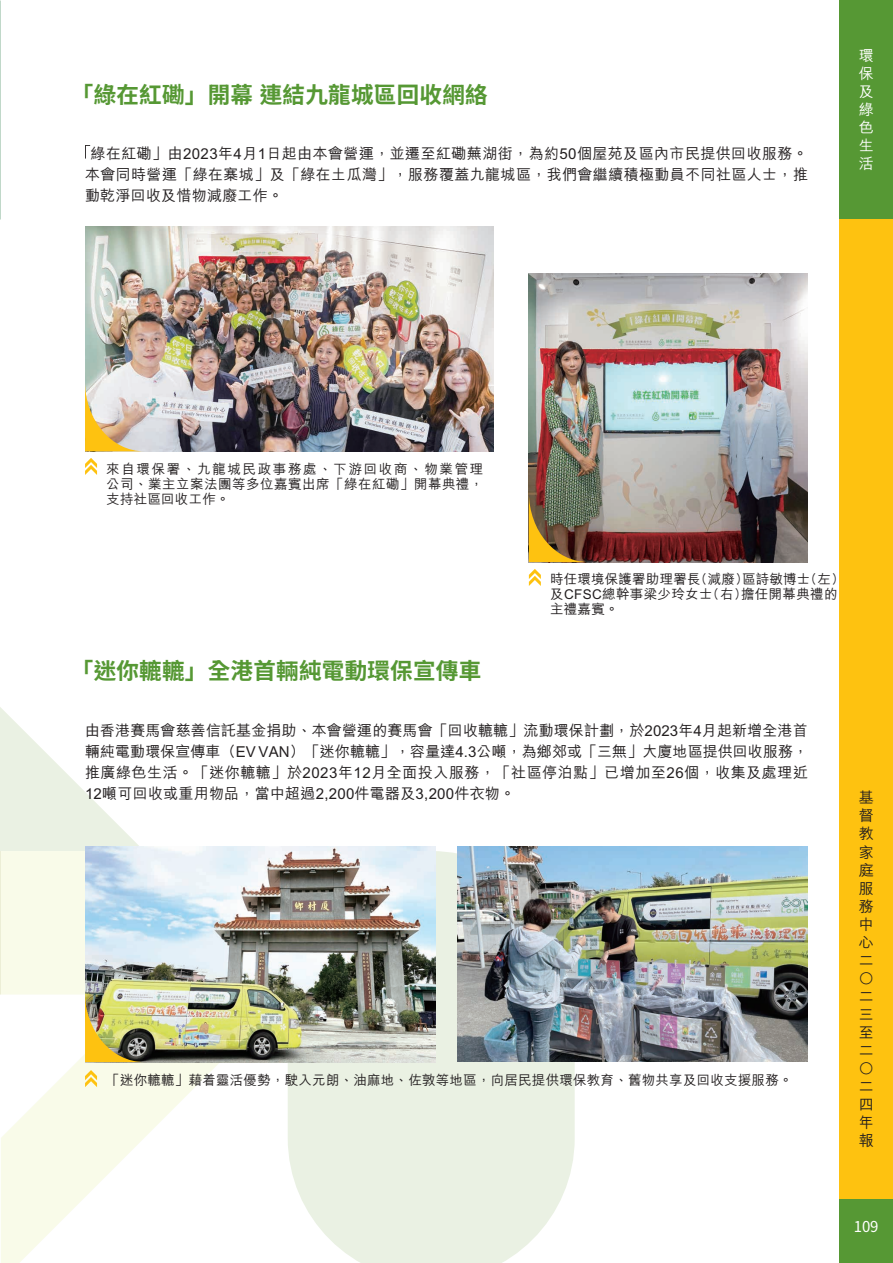
<style>
.page{position:relative;width:893px;height:1263px;background:#fff}
.page>*{position:absolute;margin:0;border:0;box-sizing:border-box;transform-origin:0 0}
.t1{font:700 22.5px "Noto Sans TC";letter-spacing:.015em;color:#569834}
.t2{font:500 15px/18px "M Hei HK";letter-spacing:.025em;color:#231f20;text-align:justify}
.t3{font:500 15px/18px "M Hei HK";color:#fff;text-align:justify}
.t4{font:15px "Noto Sans CJ Ksc";color:#fff}
.t5{font:500 13.5px/15px "M Hei HK";letter-spacing:.015em;color:#231f20;text-align:justify}
</style>
<div class="page">
<div style="left:839px;top:0;width:54px;height:1263px;background:#fec210"></div>
<div style="left:839px;top:0;width:54px;height:219px;background:#569834"></div>
<div style="left:839px;top:1199px;width:54px;height:64px;background:#569834"></div>
<svg style="left:288px;top:851px;width:287px;height:412px;background:#ebf1e5"></svg>
<svg style="left:0;top:707px;width:139px;height:287px;fill:#ecf1e3"></svg>
<svg style="left:1px;top:851px;width:287px;height:412px"></svg>
<hr style="left:1px;top:851px;width:1px;height:143px;background:#d2b429">
<svg style="left:85px;top:145px;width:5px;height:14px"></svg>
<img style="left:85px;top:226px;width:408px;height:225px">
<img style="left:85px;top:846px;width:351px;height:216px">
<img style="left:457px;top:846px;width:351px;height:215px">
<img style="left:529px;top:273px;width:279px;height:289px">
<svg style="left:85px;top:382px;width:59px;height:69px;background:#e3cfa5"></svg>
<svg style="left:529px;top:492px;width:59px;height:70px;background:#836d39"></svg>
<img style="left:85px;top:992px;width:59px;height:70px">
<svg style="left:85px;top:458px;width:12px;height:17px"></svg>
<svg style="left:529px;top:569px;width:12px;height:17px"></svg>
<svg style="left:85px;top:1070px;width:12px;height:17px"></svg>
<h1 class="t1" style="left:71px;top:82px;width:418px">「綠在紅磡」開幕 連結九龍城區回收網絡</h1>
<p class="t2" style="left:85px;top:142px;width:724px;line-height:21px;text-indent:6px">綠在紅磡」由2023年4月1日起由本會營運，並遷至紅磡蕪湖街，為約50個屋苑及區內市民提供回收服務。本會同時營運「綠在寨城」及「綠在土瓜灣」，服務覆蓋九龍城區，我們會繼續積極動員不同社區人士，推動乾淨回收及惜物減廢工作。</p>
<p class="t3" style="left:859px;top:45px;width:16px">環保及綠色生活</p>
<p class="t5" style="left:106px;top:460px;width:379px">來自環保署、九龍城民政事務處、下游回收商、物業管理公司、業主立案法團等多位嘉賓出席「綠在紅磡」開幕典禮，支持社區回收工作。</p>
<h1 class="t1" style="left:71px;top:658px;width:412px">「迷你轆轆」全港首輛純電動環保宣傳車</h1>
<p class="t5" style="left:550px;top:571px;width:289px">時任環境保護署助理署長(減廢)區詩敏博士(左)及CFSC總幹事梁少玲女士(右)擔任開幕典禮的主禮嘉賓。</p>
<p class="t2" style="left:85px;top:719px;width:725px;line-height:21px">由香港賽馬會慈善信託基金捐助、本會營運的賽馬會「回收轆轆」流動環保計劃，於2023年4月起新增全港首輛純電動環保宣傳車（EV VAN）「迷你轆轆」，容量達4.3公噸，為鄉郊或「三無」大廈地區提供回收服務，推廣綠色生活。「迷你轆轆」於2023年12月全面投入服務，「社區停泊點」已增加至26個，收集及處理近12噸可回收或重用物品，當中超過2,200件電器及3,200件衣物。</p>
<p class="t5" style="left:106px;top:1071px;width:688px">「迷你轆轆」藉着靈活優勢，駛入元朗、油麻地、佐敦等地區，向居民提供環保教育、舊物共享及回收支援服務。</p>
<p class="t2" style="left:859px;top:788px;width:16px">基督教家庭服務中心二○二三至二○二四年報</p>
<p class="t4" style="left:854px;top:1218px;width:26px">109</p>
</div>
